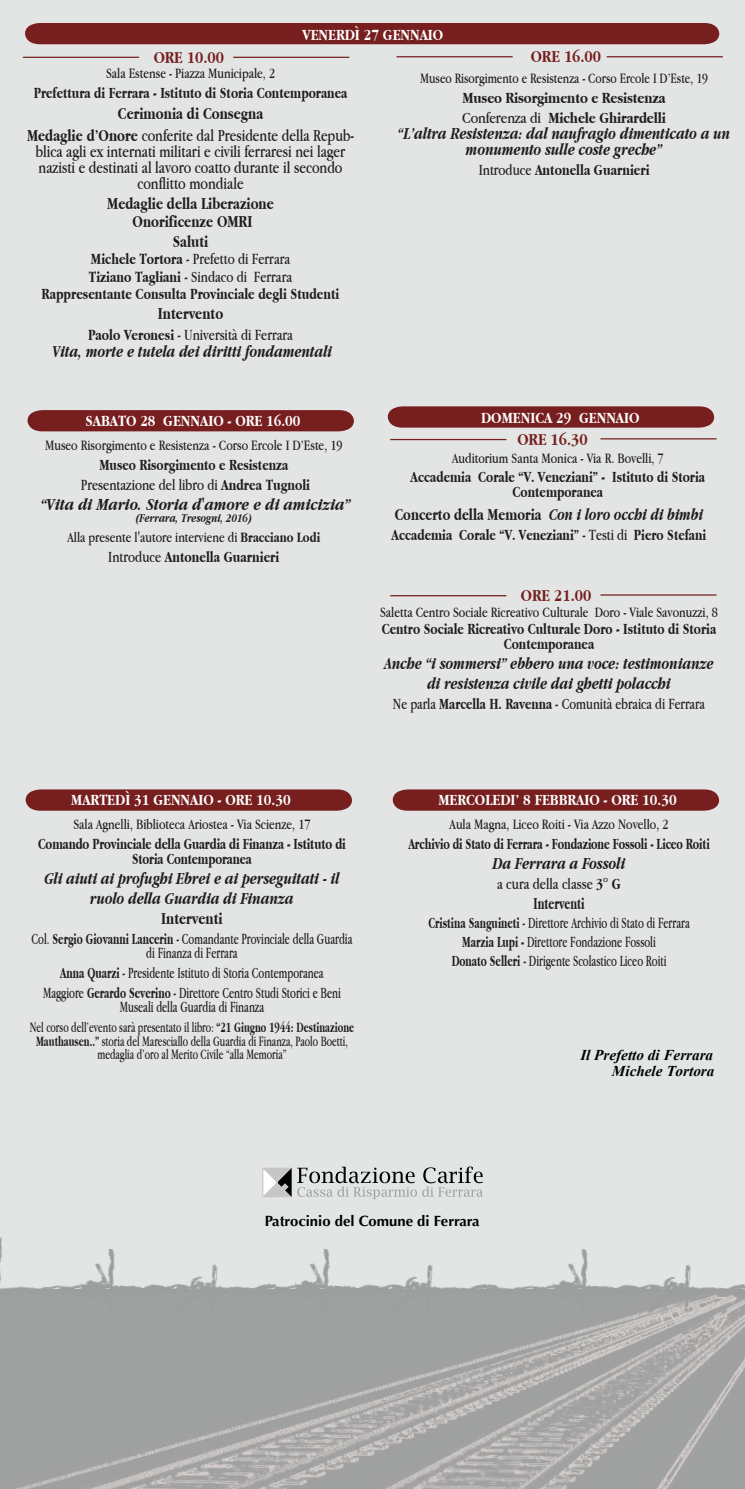
<style>
.page{position:relative;width:745px;height:1489px;background:#fff}
.page>*{position:absolute;margin:0;border:0;box-sizing:border-box;transform-origin:0 0}
.t1{font:italic 700 17.5px/20px "Apple Garamond";color:#1d1d1b;text-align:center;scale:.93 1}
.t2{font:700 17.5px/21.2px "Apple Garamond";color:#1d1d1b;text-align:center;scale:.93 1}
.t3{font:17.5px/16.2px "Apple Garamond";color:#1d1d1b;text-align:center;scale:.93 1}
.t4{font:700 17.5px "Apple Garamond";color:#1d1d1b;scale:.91 1}
.t5{font:italic 700 17.5px "Apple Garamond";color:#1d1d1b}
.t6{font:700 17.5px "Apple Garamond";color:#771e1e}
.t7{font:700 17.5px "Apple Garamond";color:#1d1d1b;scale:.77 1}
.t8{font:16.25px/18.8px "Apple Garamond";color:#1d1d1b;text-align:center;scale:.77 1}
.t9{font:700 16.25px/15px "Apple Garamond";color:#1d1d1b;text-align:center;scale:.91 1}
.t10{font:700 16.25px/17.5px "Apple Garamond";color:#1d1d1b;text-align:center;scale:.93 1}
.t11{font:700 16.25px "Apple Garamond";color:#fff}
.t12{font:700 16.25px/15px "Apple Garamond";color:#1d1d1b;text-align:center;scale:.87 1}
.t13{font:700 16.25px/20px "Apple Garamond";color:#1d1d1b}
.t14{font:700 16.25px "Apple Garamond";color:#1d1d1b;scale:.82 1}
.t15{font:16.25px "Apple Garamond";color:#1d1d1b;scale:.93 1}
.t16{font:16.25px "Apple Garamond";color:#1d1d1b;scale:.89 1}
.t17{font:15px "Apple Garamond";color:#1d1d1b;scale:.93 1}
.t18{font:15px/13.8px "Apple Garamond";color:#1d1d1b;text-align:center;scale:.77 1}
.t19{font:15px "Apple Garamond";color:#1d1d1b;scale:.9 1}
.t20{font:italic 700 15px/16.5px "Times New Roman";color:#000101;text-align:right}
.t21{font:700 14.88px "Optima";color:#000101}
.t22{font:italic 700 12.5px "Apple Garamond";color:#1d1d1b;scale:.93 1}
.s1{font-weight:400}
.s2{font-weight:700}
.s3{font-style:italic}
</style>
<div class="page">
<div style="left:0;top:0;width:744px;height:1488px;background:#e3e4e4"></div>
<img style="left:0;top:1337px;width:744px;height:151px">
<hr style="left:23px;top:57px;width:116px;height:1px;background:#771e1e">
<hr style="left:233px;top:57px;width:116px;height:1px;background:#771e1e">
<div style="left:27px;top:410px;width:326px;height:21px;background:#771e1e"></div>
<div style="left:25px;top:23px;width:693px;height:21px;background:#771e1e"></div>
<div style="left:392px;top:789px;width:326px;height:21px;background:#771e1e"></div>
<div style="left:26px;top:789px;width:326px;height:21px;background:#771e1e"></div>
<div style="left:387px;top:406px;width:326px;height:21px;background:#771e1e"></div>
<hr style="left:390px;top:439px;width:116px;height:1px;background:#771e1e">
<hr style="left:600px;top:438px;width:116px;height:1px;background:#771e1e">
<hr style="left:390px;top:595px;width:116px;height:1px;background:#771e1e">
<hr style="left:600px;top:594px;width:116px;height:1px;background:#771e1e">
<img style="left:0;top:1237px;width:226px;height:100px">
<img style="left:226px;top:1249px;width:272px;height:89px">
<img style="left:484px;top:1249px;width:260px;height:88px">
<svg style="left:297px;top:1166px;width:119px;height:32px"></svg>
<svg style="left:422px;top:1166px;width:60px;height:30px"></svg>
<svg style="left:262px;top:1168px;width:29px;height:29px"></svg>
<hr style="left:396px;top:56px;width:116px;height:1px;background:#771e1e">
<hr style="left:606px;top:56px;width:116px;height:1px;background:#771e1e">
<p class="t11" style="left:302px;top:26px;width:142px">VENERDÌ 27 GENNAIO</p>
<p class="t6" style="left:154px;top:47px;width:72px">ORE 10.00</p>
<p class="t17" style="left:106px;top:64px;width:183px">Sala Estense - Piazza Municipale, 2</p>
<p class="t9" style="left:34px;top:85px;width:346px">Prefettura di Ferrara - Istituto di Storia Contemporanea</p>
<p class="t2" style="left:27px;top:103px;width:353px">Cerimonia di Consegna<br>Medaglie d’Onore <span class="s1">conferite dal Presidente della Repub-</span></p>
<p class="t3" style="left:36px;top:143px;width:334px">blica agli ex internati militari e civili ferraresi nei lager nazisti e destinati al lavoro coatto durante il secondo conflitto mondiale</p>
<p class="t2" style="left:107px;top:195px;width:180px;line-height:17.5px">Medaglie della Liberazione<br>Onorificenze OMRI</p>
<p class="t2" style="left:172px;top:231px;width:40px">Saluti</p>
<p class="t10" style="left:42px;top:250px;width:321px">Michele Tortora <span class="s1">- Prefetto di Ferrara<br></span>Tiziano Tagliani <span class="s1">- Sindaco di Ferrara<br></span>Rappresentante Consulta Provinciale degli Studenti</p>
<p class="t2" style="left:158px;top:303px;width:72px">Intervento</p>
<p class="t15" style="left:88px;top:324px;width:222px"><span class="s2">Paolo Veronesi</span> - Università di Ferrara</p>
<p class="t1" style="left:53px;top:341px;width:301px">Vita, morte e tutela dei diritti fondamentali</p>
<p class="t11" style="left:85px;top:411px;width:216px">SABATO 28 GENNAIO - ORE 16.00</p>
<p class="t17" style="left:45px;top:436px;width:321px">Museo Risorgimento e Resistenza - Corso Ercole I D’Este, 19</p>
<p class="t9" style="left:81px;top:454px;width:253px;line-height:20px">Museo Risorgimento e Resistenza<br><span class="s1">Presentazione del libro di</span> Andrea Tugnoli</p>
<p class="t5" style="left:41px;top:493px;width:311px">“Vita di Mario. Storia d'amore e di amicizia”</p>
<p class="t22" style="left:136px;top:511px;width:126px">(Ferrara, Tresogni, 2016)</p>
<p class="t17" style="left:67px;top:528px;width:273px">Alla presente l'autore interviene di <span class="s2">Bracciano Lodi</span></p>
<p class="t10" style="left:108px;top:548px;width:185px"><span class="s1">Introduce</span> Antonella Guarnieri</p>
<p class="t6" style="left:530px;top:47px;width:72px">ORE 16.00</p>
<p class="t19" style="left:420px;top:69px;width:321px">Museo Risorgimento e Resistenza - Corso Ercole I D’Este, 19</p>
<p class="t13" style="left:462px;top:87px;width:205px">Museo Risorgimento e Resistenza<br><span class="s1">Conferenza di</span> Michele Ghirardelli</p>
<p class="t1" style="left:398px;top:125px;width:358px;line-height:16.2px">“L’altra Resistenza: dal naufragio dimenticato a un monumento sulle coste greche”</p>
<p class="t10" style="left:478px;top:161px;width:185px"><span class="s1">Introduce</span> Antonella Guarnieri</p>
<p class="t11" style="left:480px;top:408px;width:160px">DOMENICA 29 GENNAIO</p>
<p class="t6" style="left:517px;top:429px;width:72px">ORE 16.30</p>
<p class="t17" style="left:452px;top:449px;width:229px">Auditorium Santa Monica - Via R. Bovelli, 7</p>
<p class="t9" style="left:410px;top:469px;width:325px">Accademia Corale “V. Veneziani” - Istituto di Storia<br>Contemporanea</p>
<p class="t4" style="left:394px;top:505px;width:340px">Concerto della Memoria <span class="s3">Con i loro occhi di bimbi</span></p>
<p class="t9" style="left:391px;top:527px;width:347px">Accademia Corale “V. Veneziani” <span class="s1">- Testi di</span> Piero Stefani</p>
<p class="t6" style="left:520px;top:585px;width:72px">ORE 21.00</p>
<p class="t17" style="left:380px;top:602px;width:364px">Saletta Centro Sociale Ricreativo Culturale Doro - Viale Savonuzzi, 8</p>
<p class="t9" style="left:381px;top:621px;width:369px">Centro Sociale Ricreativo Culturale Doro - Istituto di Storia<br>Contemporanea</p>
<p class="t1" style="left:384px;top:653px;width:356px">Anche “i sommersi” ebbero una voce: testimonianze di resistenza civile dai ghetti polacchi</p>
<p class="t16" style="left:392px;top:694px;width:352px">Ne parla <span class="s2">Marcella H. Ravenna</span> - Comunità ebraica di Ferrara</p>
<p class="t11" style="left:71px;top:791px;width:221px">MARTEDÌ 31 GENNAIO - ORE 10.30</p>
<p class="t17" style="left:73px;top:815px;width:256px">Sala Agnelli, Biblioteca Ariostea - Via Scienze, 17</p>
<p class="t12" style="left:38px;top:836px;width:355px">Comando Provinciale della Guardia di Finanza - Istituto di<br>Storia Contemporanea</p>
<p class="t1" style="left:44px;top:868px;width:318px">Gli aiuti ai profughi Ebrei e ai perseguitati - il ruolo della Guardia di Finanza</p>
<p class="t2" style="left:161px;top:908px;width:68px">Interventi</p>
<p class="t8" style="left:31px;top:931px;width:418px;line-height:13.8px">Col. <span class="s2">Sergio Giovanni Lancerin</span> - Comandante Provinciale della Guardia di Finanza di Ferrara</p>
<p class="t8" style="left:43px;top:962px;width:388px;line-height:20px"><span class="s2">Anna Quarzi</span> - Presidente Istituto di Storia Contemporanea<br>Maggiore <span class="s2">Gerardo Severino</span> - Direttore Centro Studi Storici e Beni</p>
<p class="t8" style="left:120px;top:996px;width:189px">Museali della Guardia di Finanza</p>
<p class="t18" style="left:30px;top:1019px;width:422px">Nel corso dell’evento sarà presentato il libro: <span class="s2">“21 Giugno 1944: Destinazione<br>Mauthausen..”</span> storia del Maresciallo della Guardia di Finanza, Paolo Boetti, medaglia d’oro al Merito Civile “alla Memoria”</p>
<p class="t11" style="left:438px;top:791px;width:240px">MERCOLEDI’ 8 FEBBRAIO - ORE 10.30</p>
<p class="t17" style="left:449px;top:815px;width:237px">Aula Magna, Liceo Roiti - Via Azzo Novello, 2</p>
<p class="t14" style="left:408px;top:834px;width:369px">Archivio di Stato di Ferrara - Fondazione Fossoli - Liceo Roiti</p>
<p class="t1" style="left:492px;top:853px;width:144px">Da Ferrara a Fossoli</p>
<p class="t15" style="left:497px;top:874px;width:134px">a cura della classe <span class="s2">3° G</span></p>
<p class="t7" style="left:533px;top:893px;width:68px">Interventi</p>
<p class="t8" style="left:428px;top:913px;width:341px"><span class="s2">Cristina Sanguineti</span> - Direttore Archivio di Stato di Ferrara<br><span class="s2">Marzia Lupi -</span> Direttore Fondazione Fossoli<br><span class="s2">Donato Selleri</span> - Dirigente Scolastico Liceo Roiti</p>
<p class="t20" style="left:580px;top:1046px;width:135px">Il Prefetto di Ferrara<br>Michele Tortora</p>
<p class="t21" style="left:264px;top:1211px;width:216px">Patrocinio del Comune di Ferrara</p>
</div>
